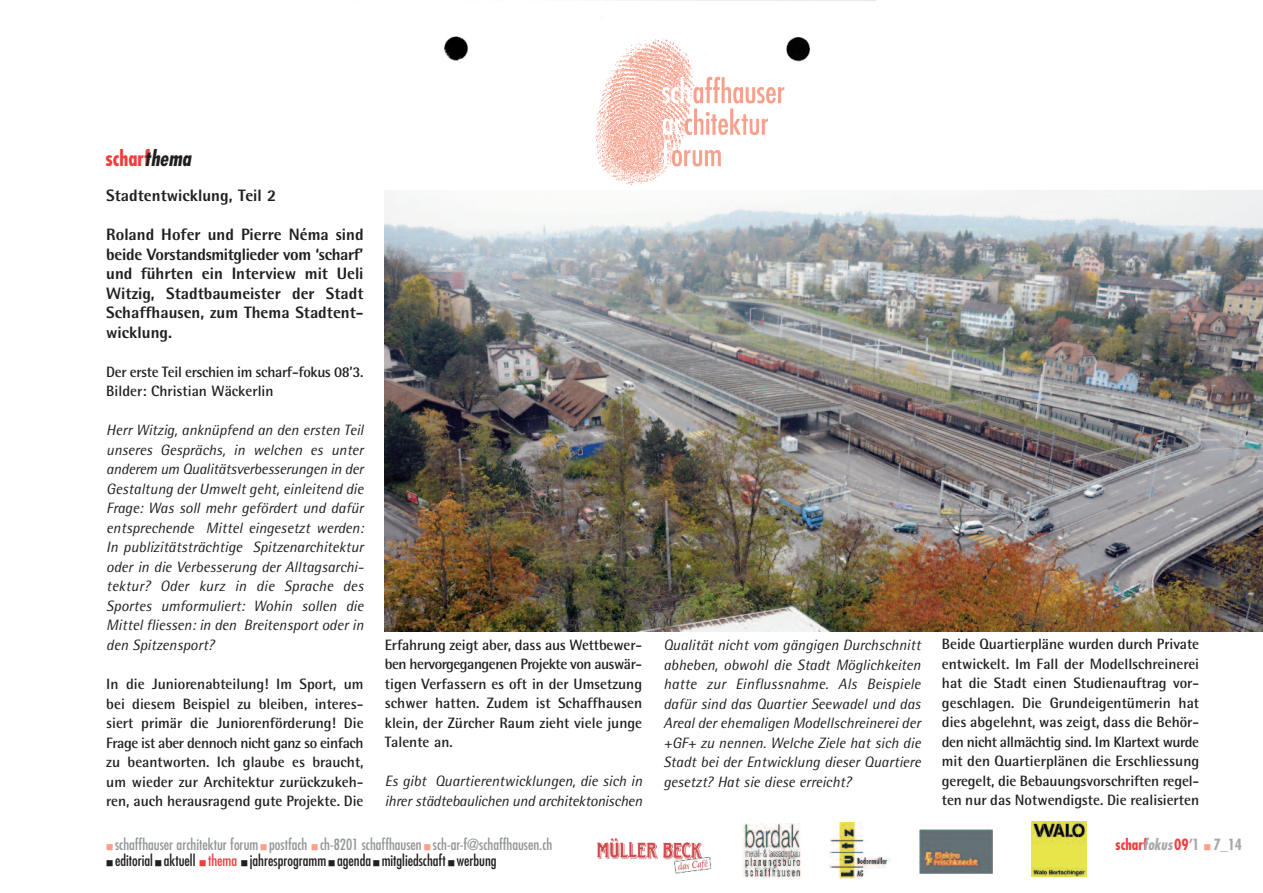
<style>
.page{position:relative;width:1263px;height:893px;background:#fff}
.page>*{position:absolute;margin:0;border:0;box-sizing:border-box;transform-origin:0 0}
.t1{font:700 condensed 21px "Futura";color:#ee3f3e}
.t2{font:800 16.5px/19.5px "Rotis Semi Sans";color:#231f20;text-align:justify}
.t3{font:italic 15px/19.5px "Rotis Semi Sans";color:#231f20;text-align:justify}
.t4{font:700 15px/19.5px "Rotis Semi Sans";color:#231f20;text-align:justify}
.t5{font:condensed 15px/15.6px "Futura";color:#939598}
.t6{font:700 15px/19.5px "Rotis Semi Sans";letter-spacing:-.02em;color:#231f20}
.t7{font:700 condensed 15px "Futura";color:#ee3f3e}
.s1{font-style:italic;color:#231f20}
.s2{color:#231f20}
.s3{color:#ee3f3e}
.s4{font-style:italic;color:#a8a9ad}
.s5{color:#a8a9ad}
</style>
<div class="page">
<img style="left:443px;top:36px;width:367px;height:26px">
<img style="left:584px;top:36px;width:216px;height:150px">
<img style="left:385px;top:190px;width:878px;height:441px">
<img style="left:829px;top:822px;width:63px;height:57px">
<img style="left:919px;top:829px;width:74px;height:44px">
<img style="left:1031px;top:821px;width:55px;height:56px">
<img style="left:743px;top:824px;width:58px;height:55px">
<img style="left:597px;top:838px;width:115px;height:36px">
<h1 class="t1" style="left:105px;top:149px;width:87px">scharf<span class="s1">thema</span></h1>
<p class="t2" style="left:106px;top:188px;width:172px">Stadtentwicklung, Teil 2</p>
<p class="t2" style="left:106px;top:227px;width:259px">Roland Hofer und Pierre Néma sind beide Vorstandsmitglieder vom ‘scharf’ und führten ein Interview mit Ueli Witzig, Stadtbaumeister der Stadt Schaffhausen, zum Thema Stadtent&shy;wicklung.</p>
<p class="t6" style="left:106px;top:364px;width:259px">Der erste Teil erschien im scharf-fokus 08’3.<br>Bilder: Christian Wäckerlin</p>
<p class="t3" style="left:106px;top:422px;width:259px">Herr Witzig, anknüpfend an den ersten Teil unseres Gesprächs, in welchen es unter anderem um Qualitätsverbesserungen in der Gestaltung der Umwelt geht, einleitend die Frage: Was soll mehr gefördert und dafür entsprechende Mittel eingesetzt werden:<br>In publizitätsträchtige Spitzenarchitektur oder in die Verbesserung der Alltagsarchi&shy;tektur? Oder kurz in die Sprache des Sportes umformuliert: Wohin sollen die Mittel fliessen: in den Breitensport oder in den Spitzensport?</p>
<p class="t4" style="left:106px;top:676px;width:259px">In die Juniorenabteilung! Im Sport, um bei diesem Beispiel zu bleiben, interes&shy;siert primär die Juniorenförderung! Die Frage ist aber dennoch nicht ganz so einfach zu beantworten. Ich glaube es braucht, um wieder zur Architektur zurückzukeh&shy;ren, auch herausragend gute Projekte. Die</p>
<p class="t5" style="left:115px;top:838px;width:439px">schaffhauser architektur forum postfach ch-8201 schaffhausen sch-ar-f@schaffhausen.ch <span class="s2">editorial aktuell</span> <span class="s3">thema</span> <span class="s2">jahresprogramm agenda mitgliedschaft werbung</span></p>
<p class="t7" style="left:1115px;top:838px;width:128px">schar<span class="s4">fokus</span>09<span class="s5">’1 7_14</span></p>
<p class="t3" style="left:663px;top:637px;width:259px">Qualität nicht vom gängigen Durchschnitt abheben, obwohl die Stadt Möglichkeiten hatte zur Einflussnahme. Als Beispiele dafür sind das Quartier Seewadel und das Areal der ehemaligen Modellschreinerei der +GF+ zu nennen. Welche Ziele hat sich die Stadt bei der Entwicklung dieser Quartiere gesetzt? Hat sie diese erreicht?</p>
<p class="t4" style="left:942px;top:636px;width:259px">Beide Quartierpläne wurden durch Private entwickelt. Im Fall der Modellschreinerei hat die Stadt einen Studienauftrag vor&shy;geschlagen. Die Grundeigentümerin hat dies abgelehnt, was zeigt, dass die Behör&shy;den nicht allmächtig sind. Im Klartext wurde mit den Quartierplänen die Erschliessung geregelt, die Bebauungsvorschriften regel&shy;ten nur das Notwendigste. Die realisierten</p>
<p class="t4" style="left:385px;top:636px;width:259px">Erfahrung zeigt aber, dass aus Wettbewer&shy;ben hervorgegangenen Projekte von auswär&shy;tigen Verfassern es oft in der Umsetzung schwer hatten. Zudem ist Schaffhausen klein, der Zürcher Raum zieht viele junge Talente an.</p>
<p class="t3" style="left:385px;top:773px;width:259px">Es gibt Quartierentwicklungen, die sich in ihrer städtebaulichen und architektonischen</p>
</div>
